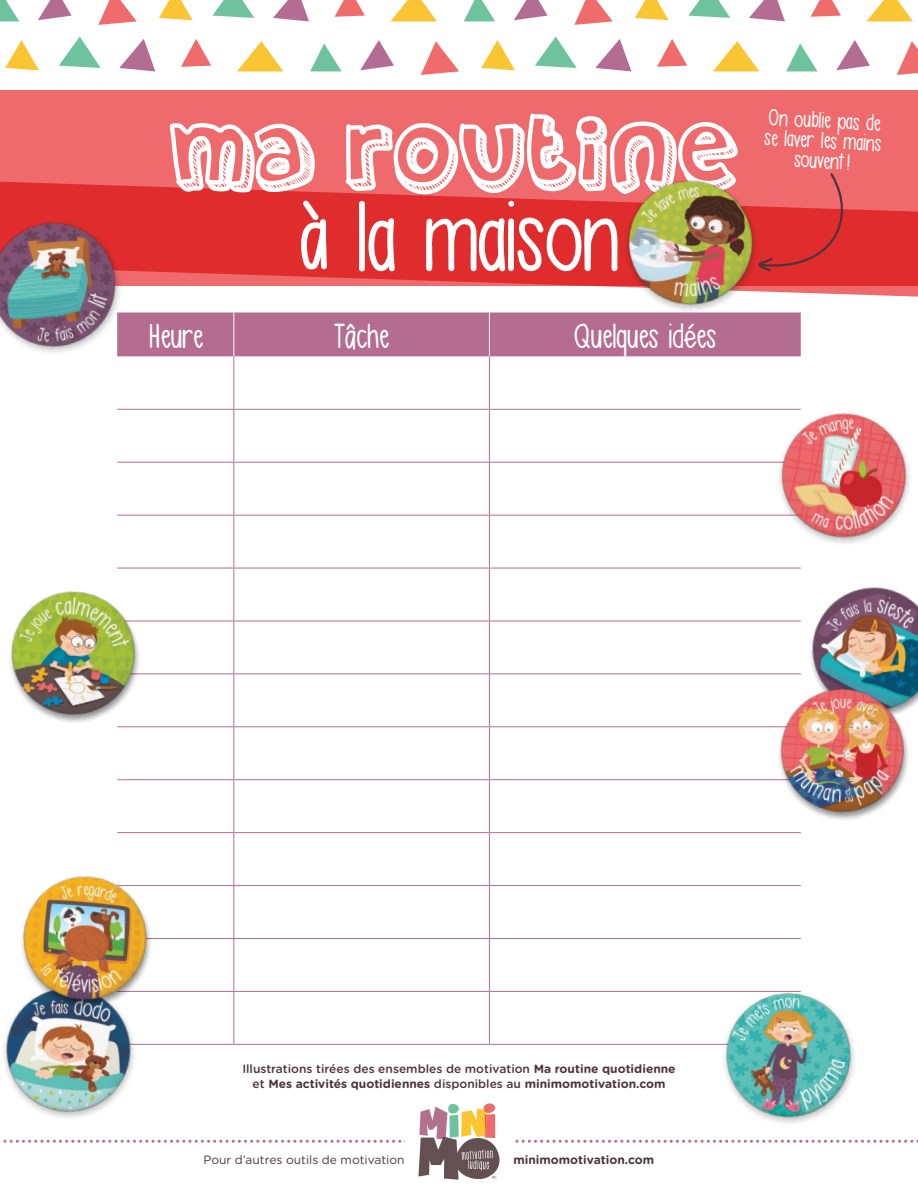
<style>
.page{position:relative;width:918px;height:1188px;background:#fff}
.page>*{position:absolute;margin:0;border:0;box-sizing:border-box;transform-origin:0 0}
.t1{font:500 97.2px "Asdfghjkl";color:#fff}
.t2{font:94.8px "Villa";color:#fff}
.t3{font:500 33.75px "Asdfghjkl";letter-spacing:-.005em;color:#fff}
.t4{font:500 22.5px/20.2px "Asdfghjkl";color:#fff;text-align:center}
.t5{font:700 12px/15px "Gotham Rounded";color:#4f3439;text-align:center}
.t6{font:12px "Gotham Rounded";color:#4f3439}
.s1{font-weight:500}
</style>
<div class="page">
<div style="left:151px;top:312px;width:650px;height:44px;background:#b46c91"></div>
<hr style="left:233px;top:312px;width:1px;height:44px;background:#fff">
<hr style="left:489px;top:312px;width:1px;height:44px;background:#fff">
<hr style="left:233px;top:356px;width:1px;height:53px;background:#b46c91">
<hr style="left:489px;top:356px;width:1px;height:53px;background:#b46c91">
<hr style="left:117px;top:409px;width:117px;height:1px;background:#b46c91">
<hr style="left:234px;top:409px;width:255px;height:1px;background:#b46c91">
<hr style="left:233px;top:410px;width:1px;height:52px;background:#b46c91">
<hr style="left:489px;top:409px;width:312px;height:1px;background:#b46c91">
<hr style="left:489px;top:410px;width:1px;height:52px;background:#b46c91">
<hr style="left:117px;top:462px;width:117px;height:1px;background:#b46c91">
<hr style="left:234px;top:462px;width:255px;height:1px;background:#b46c91">
<hr style="left:233px;top:463px;width:1px;height:52px;background:#b46c91">
<hr style="left:489px;top:462px;width:312px;height:1px;background:#b46c91">
<hr style="left:489px;top:463px;width:1px;height:52px;background:#b46c91">
<hr style="left:117px;top:515px;width:117px;height:1px;background:#b46c91">
<hr style="left:234px;top:515px;width:255px;height:1px;background:#b46c91">
<hr style="left:233px;top:516px;width:1px;height:52px;background:#b46c91">
<hr style="left:489px;top:515px;width:312px;height:1px;background:#b46c91">
<hr style="left:489px;top:516px;width:1px;height:52px;background:#b46c91">
<hr style="left:117px;top:568px;width:117px;height:1px;background:#b46c91">
<hr style="left:234px;top:568px;width:255px;height:1px;background:#b46c91">
<hr style="left:233px;top:568px;width:1px;height:53px;background:#b46c91">
<hr style="left:489px;top:568px;width:312px;height:1px;background:#b46c91">
<hr style="left:489px;top:568px;width:1px;height:53px;background:#b46c91">
<hr style="left:117px;top:621px;width:117px;height:1px;background:#b46c91">
<hr style="left:234px;top:621px;width:255px;height:1px;background:#b46c91">
<hr style="left:233px;top:621px;width:1px;height:52px;background:#b46c91">
<hr style="left:489px;top:621px;width:312px;height:1px;background:#b46c91">
<hr style="left:489px;top:621px;width:1px;height:52px;background:#b46c91">
<hr style="left:117px;top:673px;width:117px;height:1px;background:#b46c91">
<hr style="left:234px;top:673px;width:255px;height:1px;background:#b46c91">
<hr style="left:233px;top:674px;width:1px;height:52px;background:#b46c91">
<hr style="left:489px;top:673px;width:312px;height:1px;background:#b46c91">
<hr style="left:489px;top:674px;width:1px;height:52px;background:#b46c91">
<hr style="left:117px;top:726px;width:117px;height:1px;background:#b46c91">
<hr style="left:234px;top:726px;width:255px;height:1px;background:#b46c91">
<hr style="left:233px;top:727px;width:1px;height:52px;background:#b46c91">
<hr style="left:489px;top:726px;width:312px;height:1px;background:#b46c91">
<hr style="left:489px;top:727px;width:1px;height:52px;background:#b46c91">
<hr style="left:117px;top:779px;width:117px;height:1px;background:#b46c91">
<hr style="left:234px;top:779px;width:255px;height:1px;background:#b46c91">
<hr style="left:233px;top:780px;width:1px;height:52px;background:#b46c91">
<hr style="left:489px;top:779px;width:312px;height:1px;background:#b46c91">
<hr style="left:489px;top:780px;width:1px;height:52px;background:#b46c91">
<hr style="left:117px;top:832px;width:117px;height:1px;background:#b46c91">
<hr style="left:234px;top:832px;width:255px;height:1px;background:#b46c91">
<hr style="left:233px;top:833px;width:1px;height:52px;background:#b46c91">
<hr style="left:489px;top:832px;width:312px;height:1px;background:#b46c91">
<hr style="left:489px;top:833px;width:1px;height:52px;background:#b46c91">
<hr style="left:117px;top:885px;width:117px;height:1px;background:#b46c91">
<hr style="left:234px;top:885px;width:255px;height:1px;background:#b46c91">
<hr style="left:233px;top:886px;width:1px;height:52px;background:#b46c91">
<hr style="left:489px;top:885px;width:312px;height:1px;background:#b46c91">
<hr style="left:489px;top:886px;width:1px;height:52px;background:#b46c91">
<hr style="left:117px;top:938px;width:117px;height:1px;background:#b46c91">
<hr style="left:234px;top:938px;width:255px;height:1px;background:#b46c91">
<hr style="left:233px;top:939px;width:1px;height:52px;background:#b46c91">
<hr style="left:489px;top:938px;width:312px;height:1px;background:#b46c91">
<hr style="left:489px;top:939px;width:1px;height:52px;background:#b46c91">
<hr style="left:117px;top:991px;width:117px;height:1px;background:#b46c91">
<hr style="left:234px;top:991px;width:255px;height:1px;background:#b46c91">
<hr style="left:233px;top:992px;width:1px;height:52px;background:#b46c91">
<hr style="left:489px;top:991px;width:312px;height:1px;background:#b46c91">
<hr style="left:489px;top:992px;width:1px;height:52px;background:#b46c91">
<hr style="left:117px;top:1044px;width:117px;height:1px;background:#b46c91">
<hr style="left:234px;top:1044px;width:255px;height:1px;background:#b46c91">
<hr style="left:489px;top:1044px;width:312px;height:1px;background:#b46c91">
<div style="left:0;top:90px;width:918px;height:195px;background:#ef6a6c"></div>
<svg style="left:0;top:181px;width:918px;height:116px;fill:#e02c2d"></svg>
<img style="left:746px;top:408px;width:164px;height:161px">
<img style="left:593px;top:180px;width:196px;height:161px">
<img style="left:0;top:189px;width:151px;height:168px">
<svg style="left:0;top:0;width:19px;height:21px"></svg>
<svg style="left:38px;top:0;width:34px;height:20px"></svg>
<svg style="left:98px;top:0;width:39px;height:25px"></svg>
<svg style="left:159px;top:0;width:34px;height:20px"></svg>
<svg style="left:212px;top:0;width:42px;height:18px"></svg>
<svg style="left:273px;top:0;width:36px;height:21px"></svg>
<svg style="left:335px;top:0;width:30px;height:17px"></svg>
<svg style="left:391px;top:0;width:46px;height:21px"></svg>
<svg style="left:464px;top:0;width:31px;height:21px"></svg>
<svg style="left:514px;top:0;width:34px;height:20px"></svg>
<svg style="left:574px;top:0;width:39px;height:25px"></svg>
<svg style="left:635px;top:0;width:34px;height:20px"></svg>
<svg style="left:688px;top:0;width:42px;height:18px"></svg>
<svg style="left:749px;top:0;width:36px;height:21px"></svg>
<svg style="left:811px;top:0;width:30px;height:17px"></svg>
<svg style="left:867px;top:0;width:46px;height:21px"></svg>
<svg style="left:5px;top:40px;width:34px;height:30px"></svg>
<svg style="left:59px;top:37px;width:42px;height:31px"></svg>
<svg style="left:119px;top:39px;width:36px;height:32px"></svg>
<svg style="left:181px;top:39px;width:30px;height:28px"></svg>
<svg style="left:237px;top:41px;width:46px;height:30px"></svg>
<svg style="left:310px;top:44px;width:32px;height:27px"></svg>
<svg style="left:360px;top:40px;width:34px;height:30px"></svg>
<svg style="left:421px;top:41px;width:38px;height:34px"></svg>
<svg style="left:481px;top:40px;width:34px;height:30px"></svg>
<svg style="left:535px;top:37px;width:42px;height:31px"></svg>
<svg style="left:595px;top:39px;width:36px;height:32px"></svg>
<svg style="left:657px;top:39px;width:30px;height:28px"></svg>
<svg style="left:713px;top:41px;width:46px;height:30px"></svg>
<svg style="left:786px;top:44px;width:32px;height:27px"></svg>
<svg style="left:836px;top:40px;width:34px;height:30px"></svg>
<svg style="left:897px;top:41px;width:21px;height:34px"></svg>
<svg style="left:166px;top:1103px;width:752px;height:77px"></svg>
<img style="left:0;top:1021px;width:166px;height:122px">
<img style="left:696px;top:990px;width:185px;height:158px">
<img style="left:10px;top:591px;width:141px;height:137px">
<img style="left:789px;top:587px;width:129px;height:93px">
<img style="left:13px;top:876px;width:153px;height:150px">
<img style="left:767px;top:680px;width:151px;height:154px">
<svg style="left:757px;top:173px;width:102px;height:100px"></svg>
<h2 class="t2" style="left:170px;top:107px;width:569px">MA ROUTINE</h2>
<h1 class="t1" style="left:298px;top:187px;width:323px">à la maison</h1>
<h3 class="t3" style="left:148px;top:319px;width:57px">Heure</h3>
<h3 class="t3" style="left:334px;top:319px;width:57px">Tâche</h3>
<h3 class="t3" style="left:574px;top:319px;width:144px">Quelques idées</h3>
<h3 class="t4" style="left:766px;top:108px;width:119px;rotate:3deg">On oublie pas de se laver les mains souvent !</h3>
<p class="t5" style="left:242px;top:1061px;width:435px"><span class="s1">Illustrations tirées des ensembles de motivation</span> Ma routine quotidienne <span class="s1">et</span> Mes activités quotidiennes <span class="s1">disponibles au</span> minimomotivation.com</p>
<p class="t6" style="left:203px;top:1151px;width:203px">Pour d’autres outils de motivation</p>
<p class="t5" style="left:513px;top:1151px;width:142px">minimomotivation.com</p>
</div>
